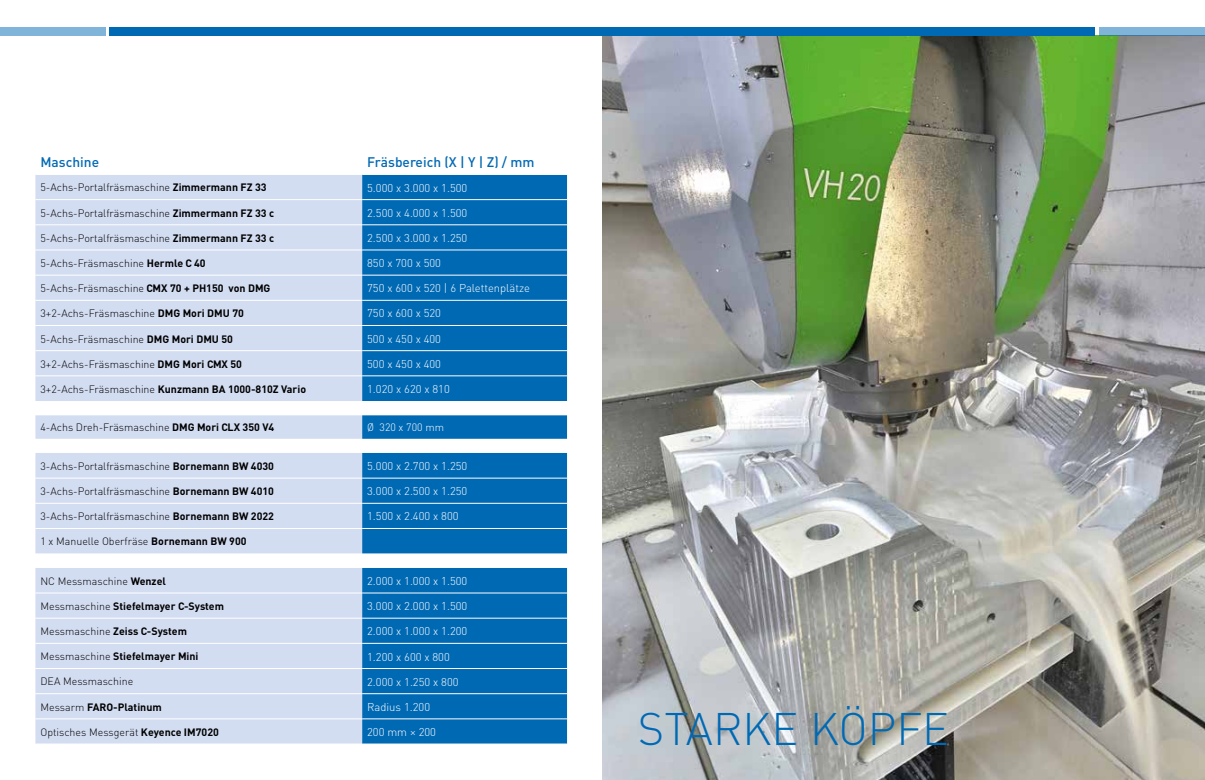
<style>
.page{position:relative;width:1205px;height:780px;background:#fff}
.page>*{position:absolute;margin:0;border:0;box-sizing:border-box;transform-origin:0 0}
.t1{font:300 45px "DIN";color:#0069b4}
.t2{font:500 13.75px "DIN";color:#0069b4}
.t3{font:300 11.25px "DIN";color:#fff}
.t4{font:300 10.62px "DIN";color:#000}
.t5{font:700 10.62px "DIN";color:#000}
.t6{font:300 10.62px "DIN";color:#fff}
.s1{font-weight:700}
.s2{font-weight:300}
</style>
<div class="page">
<img style="left:602px;top:35px;width:603px;height:745px">
<div style="left:110px;top:27px;width:985px;height:8px;background:#0069b4"></div>
<div style="left:1098px;top:27px;width:107px;height:8px;background:#80b4d9"></div>
<div style="left:0;top:27px;width:106px;height:8px;background:#80b4d9"></div>
<div style="left:35px;top:175px;width:327px;height:568px;background:#d3ddf2"></div>
<div style="left:362px;top:175px;width:205px;height:568px;background:#0069b4"></div>
<svg style="left:35px;top:401px;width:532px;height:166px"></svg>
<hr style="left:35px;top:199px;width:327px;height:1px;background:#fff">
<hr style="left:362px;top:199px;width:205px;height:1px;background:#fff">
<hr style="left:35px;top:224px;width:327px;height:1px;background:#fff">
<hr style="left:362px;top:224px;width:205px;height:1px;background:#fff">
<hr style="left:35px;top:249px;width:327px;height:1px;background:#fff">
<hr style="left:362px;top:249px;width:205px;height:1px;background:#fff">
<hr style="left:35px;top:274px;width:327px;height:1px;background:#fff">
<hr style="left:362px;top:274px;width:205px;height:1px;background:#fff">
<hr style="left:35px;top:300px;width:327px;height:1px;background:#fff">
<hr style="left:362px;top:300px;width:205px;height:1px;background:#fff">
<hr style="left:35px;top:325px;width:327px;height:1px;background:#fff">
<hr style="left:362px;top:325px;width:205px;height:1px;background:#fff">
<hr style="left:35px;top:350px;width:327px;height:1px;background:#fff">
<hr style="left:362px;top:350px;width:205px;height:1px;background:#fff">
<hr style="left:35px;top:375px;width:327px;height:1px;background:#fff">
<hr style="left:362px;top:375px;width:205px;height:1px;background:#fff">
<hr style="left:35px;top:477px;width:327px;height:1px;background:#fff">
<hr style="left:362px;top:477px;width:205px;height:1px;background:#fff">
<hr style="left:35px;top:503px;width:327px;height:1px;background:#fff">
<hr style="left:362px;top:503px;width:205px;height:1px;background:#fff">
<hr style="left:35px;top:528px;width:327px;height:1px;background:#fff">
<hr style="left:362px;top:528px;width:205px;height:1px;background:#fff">
<hr style="left:35px;top:592px;width:327px;height:1px;background:#fff">
<hr style="left:362px;top:592px;width:205px;height:1px;background:#fff">
<hr style="left:35px;top:617px;width:327px;height:1px;background:#fff">
<hr style="left:362px;top:617px;width:205px;height:1px;background:#fff">
<hr style="left:35px;top:642px;width:327px;height:1px;background:#fff">
<hr style="left:362px;top:642px;width:205px;height:1px;background:#fff">
<hr style="left:35px;top:668px;width:327px;height:1px;background:#fff">
<hr style="left:362px;top:668px;width:205px;height:1px;background:#fff">
<hr style="left:35px;top:693px;width:327px;height:1px;background:#fff">
<hr style="left:362px;top:693px;width:205px;height:1px;background:#fff">
<hr style="left:35px;top:718px;width:327px;height:1px;background:#fff">
<hr style="left:362px;top:718px;width:205px;height:1px;background:#fff">
<p class="t2" style="left:40px;top:153px;width:60px">Maschine</p>
<p class="t2" style="left:367px;top:153px;width:169px">Fräsbereich (X | Y | Z) / mm</p>
<p class="t4" style="left:40px;top:181px;width:228px">5-Achs-Portalfräsmaschine <span class="s1">Zimmermann FZ 33</span></p>
<p class="t3" style="left:367px;top:180px;width:102px">5.000 x 3.000 x 1.500</p>
<p class="t4" style="left:40px;top:206px;width:235px">5-Achs-Portalfräsmaschine <span class="s1">Zimmermann FZ 33 c</span></p>
<p class="t3" style="left:367px;top:206px;width:102px">2.500 x 4.000 x 1.500</p>
<p class="t4" style="left:40px;top:231px;width:235px">5-Achs-Portalfräsmaschine <span class="s1">Zimmermann FZ 33 c</span></p>
<p class="t3" style="left:367px;top:231px;width:102px">2.500 x 3.000 x 1.250</p>
<p class="t4" style="left:40px;top:256px;width:167px">5-Achs-Fräsmaschine <span class="s1">Hermle C 40</span></p>
<p class="t3" style="left:367px;top:256px;width:75px">850 x 700 x 500</p>
<p class="t4" style="left:40px;top:282px;width:231px">5-Achs-Fräsmaschine <span class="s1">CMX 70 + PH150 von DMG</span></p>
<p class="t3" style="left:367px;top:281px;width:164px">750 x 600 x 520 | 6 Palettenplätze</p>
<p class="t4" style="left:40px;top:307px;width:205px">3+2-Achs-Fräsmaschine <span class="s1">DMG Mori DMU 70</span></p>
<p class="t3" style="left:367px;top:306px;width:75px">750 x 600 x 520</p>
<p class="t4" style="left:40px;top:332px;width:194px">5-Achs-Fräsmaschine <span class="s1">DMG Mori DMU 50</span></p>
<p class="t3" style="left:367px;top:331px;width:75px">500 x 450 x 400</p>
<p class="t4" style="left:40px;top:357px;width:203px">3+2-Achs-Fräsmaschine <span class="s1">DMG Mori CMX 50</span></p>
<p class="t3" style="left:367px;top:357px;width:75px">500 x 450 x 400</p>
<p class="t5" style="left:40px;top:382px;width:267px"><span class="s2">3+2-Achs-Fräsmaschine</span> Kunzmann BA 1000-810Z Vario</p>
<p class="t3" style="left:367px;top:382px;width:84px">1.020 x 620 x 810</p>
<p class="t4" style="left:40px;top:421px;width:235px">4-Achs Dreh-Fräsmaschine <span class="s1">DMG Mori CLX 350 V4</span></p>
<p class="t6" style="left:367px;top:421px;width:78px">Ø 320 x 700 mm</p>
<p class="t4" style="left:40px;top:459px;width:235px">3-Achs-Portalfräsmaschine <span class="s1">Bornemann BW 4030</span></p>
<p class="t3" style="left:367px;top:459px;width:102px">5.000 x 2.700 x 1.250</p>
<p class="t4" style="left:40px;top:484px;width:235px">3-Achs-Portalfräsmaschine <span class="s1">Bornemann BW 4010</span></p>
<p class="t3" style="left:367px;top:484px;width:102px">3.000 x 2.500 x 1.250</p>
<p class="t4" style="left:40px;top:510px;width:235px">3-Achs-Portalfräsmaschine <span class="s1">Bornemann BW 2022</span></p>
<p class="t3" style="left:367px;top:509px;width:93px">1.500 x 2.400 x 800</p>
<p class="t4" style="left:40px;top:535px;width:208px">1 x Manuelle Oberfräse <span class="s1">Bornemann BW 900</span></p>
<p class="t4" style="left:40px;top:574px;width:127px">NC Messmaschine <span class="s1">Wenzel</span></p>
<p class="t3" style="left:367px;top:574px;width:102px">2.000 x 1.000 x 1.500</p>
<p class="t5" style="left:40px;top:599px;width:185px"><span class="s2">Messmaschine</span> Stiefelmayer C-System</p>
<p class="t3" style="left:367px;top:599px;width:102px">3.000 x 2.000 x 1.500</p>
<p class="t5" style="left:40px;top:624px;width:148px"><span class="s2">Messmaschine</span> Zeiss C-System</p>
<p class="t3" style="left:367px;top:624px;width:102px">2.000 x 1.000 x 1.200</p>
<p class="t5" style="left:40px;top:649px;width:160px"><span class="s2">Messmaschine</span> Stiefelmayer Mini</p>
<p class="t3" style="left:367px;top:649px;width:84px">1.200 x 600 x 800</p>
<p class="t4" style="left:40px;top:675px;width:94px">DEA Messmaschine</p>
<p class="t3" style="left:367px;top:674px;width:93px">2.000 x 1.250 x 800</p>
<p class="t5" style="left:40px;top:699px;width:123px"><span class="s2">Messarm</span> FARO-Platinum</p>
<p class="t3" style="left:367px;top:699px;width:64px">Radius 1.200</p>
<p class="t4" style="left:40px;top:725px;width:180px">Optisches Messgerät <span class="s1">Keyence IM7020</span></p>
<p class="t3" style="left:367px;top:725px;width:70px">200 mm × 200</p>
<h1 class="t1" style="left:638px;top:700px;width:313px">STARKE KÖPFE</h1>
</div>
